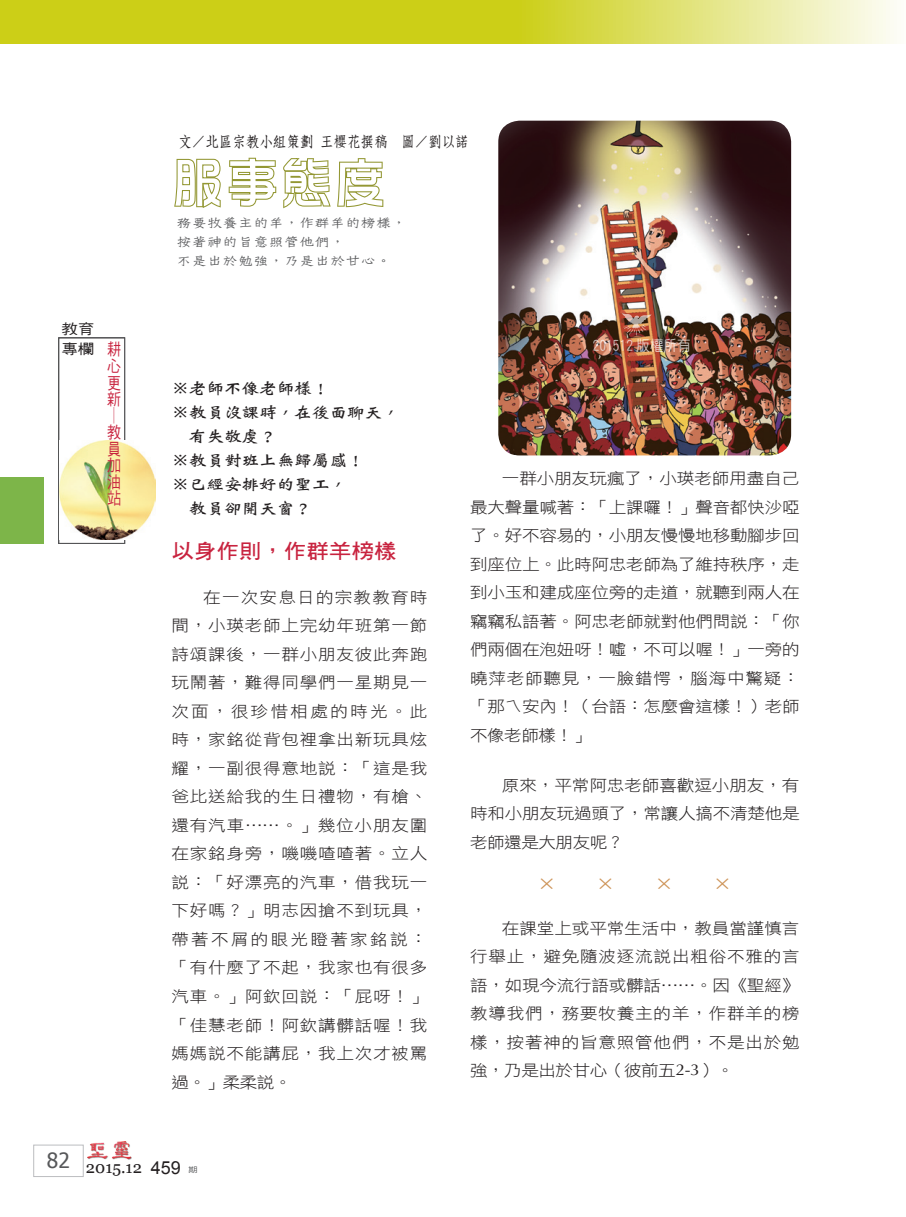
<style>
.page{position:relative;width:906px;height:1217px;background:#fff}
.page>*{position:absolute;margin:0;border:0;box-sizing:border-box;transform-origin:0 0}
.題目{font:54px "DF Hua Zong W5 WIN BF";color:#fff}
.大標{font:20.25px "DF Hei W7 WIN BF";color:#c8233f;scale:1.11 1}
.t1{font:16.5px "Georgia";color:#231f20}
.t2{font:16.5px/16.5px "DF Hei W5 WIN BF";color:#c8233f;text-align:justify;scale:.85 1}
.Normal經文{font:16.2px/24px "DF Wei Bei W7 WINP BF";letter-spacing:-.025em;color:#231f20;scale:1.11 1}
.t3{font:15.75px/28.5px "DF Hei W3 WIN BF";letter-spacing:-.005em;color:#231f20;text-align:justify;scale:1.11 1}
.作者{font:15px "DF Fang Song W6 WIN BF";color:#231f20;scale:.9 1}
.t4{font:15px "DF Yuan W5 WIN BF";color:#fff;scale:.9 1}
.眉批{font:14.1px/18.9px "DF Tie Xian W3 WIN BF";letter-spacing:-.025em;color:#57585a;scale:1.11 1}
.t5{font:14.1px/19.8px "DF Hei W5 WIN BF";color:#231f20;scale:1.18 1}
.t6{font:14.1px "DF Hei W5 WIN BF";color:#c8233f;scale:1.18 1}
.t7{font:7.5px "DF Hei W5 WIN BF";color:#57585a;scale:1.25 1}
.s1{font-family:"Arial";font-size:18px}
.s2{font-family:"Optima"}
</style>
<div class="page">
<div style="left:33px;top:1144px;width:50px;height:32px;border:1px solid #bcbdc0"></div>
<img style="left:87px;top:1141px;width:44px;height:17px">
<svg style="left:174px;top:158px;width:47px;height:50px"></svg>
<svg style="left:228px;top:157px;width:156px;height:52px"></svg>
<div style="left:58px;top:337px;width:67px;height:206px;border:1px solid #57585a"></div>
<img style="left:59px;top:440px;width:97px;height:99px">
<div style="left:0;top:477px;width:43px;height:66px;background:#7db549"></div>
<svg style="left:0;top:0;width:897px;height:43px;fill:#cccf17"></svg>
<img style="left:498px;top:121px;width:293px;height:334px">
<svg style="left:622px;top:313px;width:29px;height:22px"></svg>
<p class="作者" style="left:178px;top:134px;width:324px">文／北區宗教小組策劃 王櫻花撰稿 圖／劉以諾</p>
<p class="題目" style="left:171px;top:156px;width:218px">服事態度</p>
<p class="t5" style="left:61px;top:319px;width:29px">教育專欄</p>
<p class="t2" style="left:107px;top:341px;width:17px">耕心更新</p>
<p class="t6" style="left:121px;top:407px;width:15px;rotate:90deg">─</p>
<p class="t2" style="left:107px;top:423px;width:18px">教員加油站</p>
<p class="眉批" style="left:176px;top:213px;width:209px">務要牧養主的羊，作群羊的榜樣，按著神的旨意照管他們，<br>不是出於勉強，乃是出於甘心。</p>
<p class="Normal經文" style="left:171px;top:375px;width:207px">※老師不像老師樣！<br>※教員沒課時，在後面聊天，　有失敬虔？<br>※教員對班上無歸屬感！<br>※已經安排好的聖工，<br>　教員卻開天窗？</p>
<p class="大標" style="left:171px;top:541px;width:204px">以身作則，作群羊榜樣</p>
<p class="t3" style="left:171px;top:582px;width:232px;text-indent:32px">在一次安息日的宗教教育時間，小瑛老師上完幼年班第一節詩頌課後，一群小朋友彼此奔跑玩鬧著，難得同學們一星期見一次面，很珍惜相處的時光。此時，家銘從背包裡拿出新玩具炫耀，一副很得意地說：「這是我爸比送給我的生日禮物，有槍、還有汽車……。」幾位小朋友圍在家銘身旁，嘰嘰喳喳著。立人說：「好漂亮的汽車，借我玩一下好嗎？」明志因搶不到玩具，帶著不屑的眼光瞪著家銘說：「有什麼了不起，我家也有很多汽車。」阿欽回說：「屁呀！」「佳慧老師！阿欽講髒話喔！我媽媽說不能講屁，我上次才被罵過。」柔柔說。</p>
<p class="t1" style="left:47px;top:1156px;width:135px"><sup>82</sup> 2015.12 <span class="s1">459</span></p>
<p class="t7" style="left:188px;top:1165px;width:9px">期</p>
<p class="t4" style="left:592px;top:338px;width:110px">201512 版權所有</p>
<p class="t3" style="left:470px;top:464px;width:298px;text-indent:32px">一群小朋友玩瘋了，小瑛老師用盡自己最大聲量喊著：「上課囉！」聲音都快沙啞了。好不容易的，小朋友慢慢地移動腳步回到座位上。此時阿忠老師為了維持秩序，走到小玉和建成座位旁的走道，就聽到兩人在竊竊私語著。阿忠老師就對他們問說：「你們兩個在泡妞呀！噓，不可以喔！」一旁的曉萍老師聽見，一臉錯愕，腦海中驚疑：「那ㄟ安內！（台語：怎麼會這樣！）老師不像老師樣！」</p>
<p class="t3" style="left:470px;top:770px;width:298px;text-indent:32px">原來，平常阿忠老師喜歡逗小朋友，有時和小朋友玩過頭了，常讓人搞不清楚他是老師還是大朋友呢？</p>
<p class="t3" style="left:470px;top:913px;width:298px;text-indent:32px">在課堂上或平常生活中，教員當謹慎言行舉止，避免隨波逐流說出粗俗不雅的言語，如現今流行語或髒話……。因《聖經》教導我們，務要牧養主的羊，作群羊的榜樣，按著神的旨意照管他們，不是出於勉強，乃是出於甘心（彼前五<span class="s2">2-3</span>）。</p>
</div>
